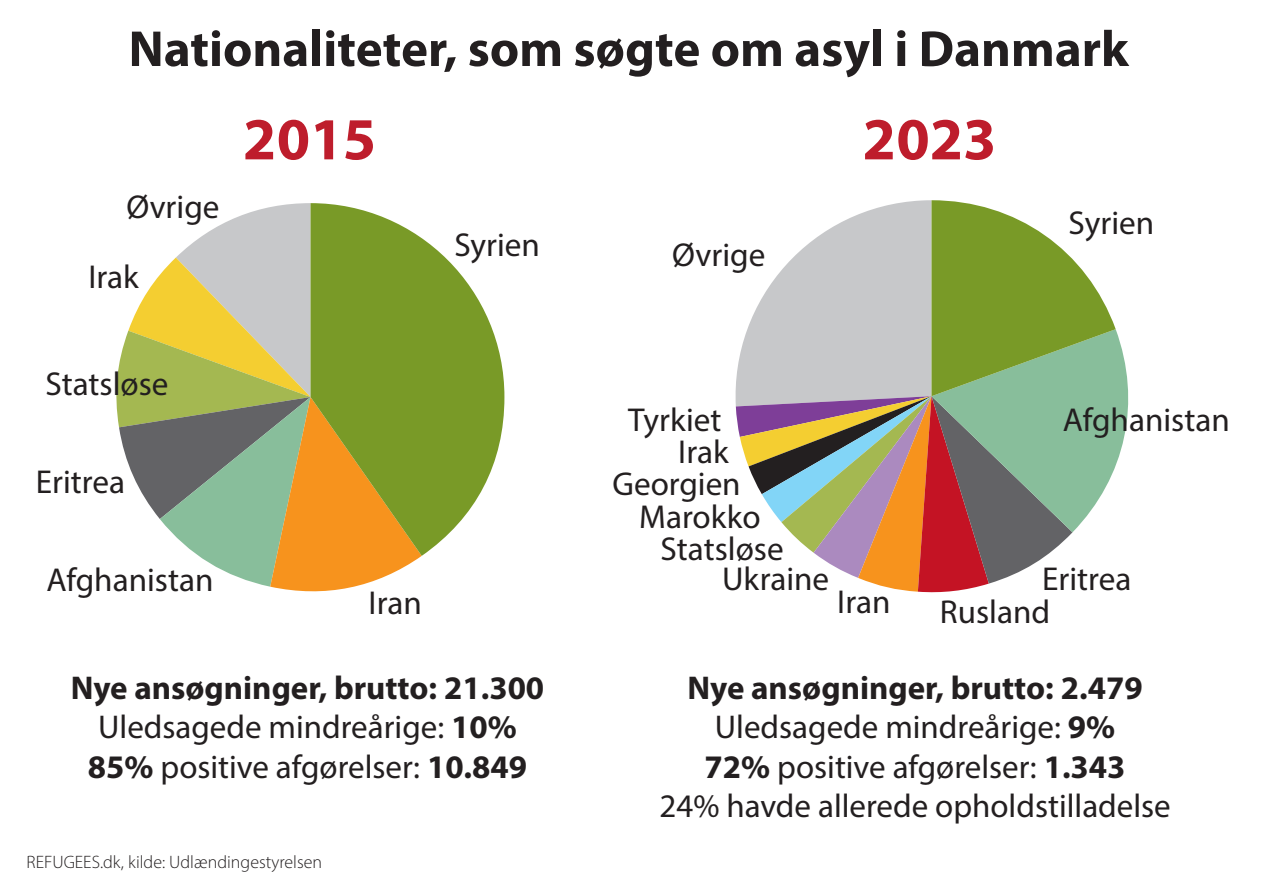
<style>
.page{position:relative;width:1263px;height:893px;background:#fff}
.page>*{position:absolute;margin:0;border:0;box-sizing:border-box;transform-origin:0 0}
.t1{font:700 60px "Myriad Pro";color:#be1d2c}
.t2{font:700 51px "Myriad Pro";color:#231f20}
.t3{font:33.15px/32.4px "Myriad Pro";color:#231f20;text-align:right}
.t4{font:33px/39.6px "Myriad Pro";color:#231f20;text-align:center}
.t5{font:300 18px "Myriad Pro";color:#231f20}
.s1{font-weight:700}
</style>
<div class="page">
<svg style="left:735px;top:200px;width:394px;height:393px"></svg>
<svg style="left:116px;top:203px;width:306px;height:389px"></svg>
<svg style="left:311px;top:203px;width:193px;height:353px;fill:#799a27"></svg>
<h2 class="t2" style="left:129px;top:16px;width:1001px">Nationaliteter, som søgte om asyl i Danmark</h2>
<p class="t3" style="left:126px;top:190px;width:95px">Øvrige</p>
<p class="t3" style="left:88px;top:260px;width:52px">Irak</p>
<h1 class="t1" style="left:243px;top:100px;width:135px">2015</h1>
<h1 class="t1" style="left:862px;top:100px;width:135px">2023</h1>
<p class="t3" style="left:454px;top:228px;width:87px">Syrien</p>
<p class="t3" style="left:672px;top:238px;width:95px">Øvrige</p>
<p class="t3" style="left:1069px;top:206px;width:87px">Syrien</p>
<p class="t3" style="left:45px;top:367px;width:125px">Statsløse</p>
<p class="t3" style="left:36px;top:465px;width:91px">Eritrea</p>
<p class="t3" style="left:46px;top:563px;width:169px">Afghanistan</p>
<p class="t3" style="left:368px;top:586px;width:55px">Iran</p>
<p class="t3" style="left:628px;top:403px;width:102px">Tyrkiet<br>Irak</p>
<p class="t3" style="left:612px;top:467px;width:130px">Georgien</p>
<p class="t3" style="left:639px;top:500px;width:123px">Marokko</p>
<p class="t3" style="left:661px;top:532px;width:125px">Statsløse</p>
<p class="t3" style="left:1063px;top:403px;width:169px">Afghanistan</p>
<p class="t3" style="left:722px;top:562px;width:109px">Ukraine</p>
<p class="t3" style="left:1042px;top:562px;width:91px">Eritrea</p>
<p class="t3" style="left:837px;top:585px;width:55px">Iran</p>
<p class="t3" style="left:940px;top:596px;width:112px">Rusland</p>
<p class="t4" style="left:71px;top:667px;width:475px"><span class="s1">Nye ansøgninger, brutto: 21.300<br></span>Uledsagede mindreårige: <span class="s1">10%<br>85%</span> positive afgørelser: <span class="s1">10.849</span></p>
<p class="t5" style="left:27px;top:851px;width:297px">REFUGEES.dk, kilde: Udlændingestyrelsen</p>
<p class="t4" style="left:659px;top:667px;width:513px"><span class="s1">Nye ansøgninger, brutto: 2.479<br></span>Uledsagede mindreårige: <span class="s1">9%<br>72%</span> positive afgørelser: <span class="s1">1.343<br></span>24% havde allerede opholdstilladelse</p>
</div>
